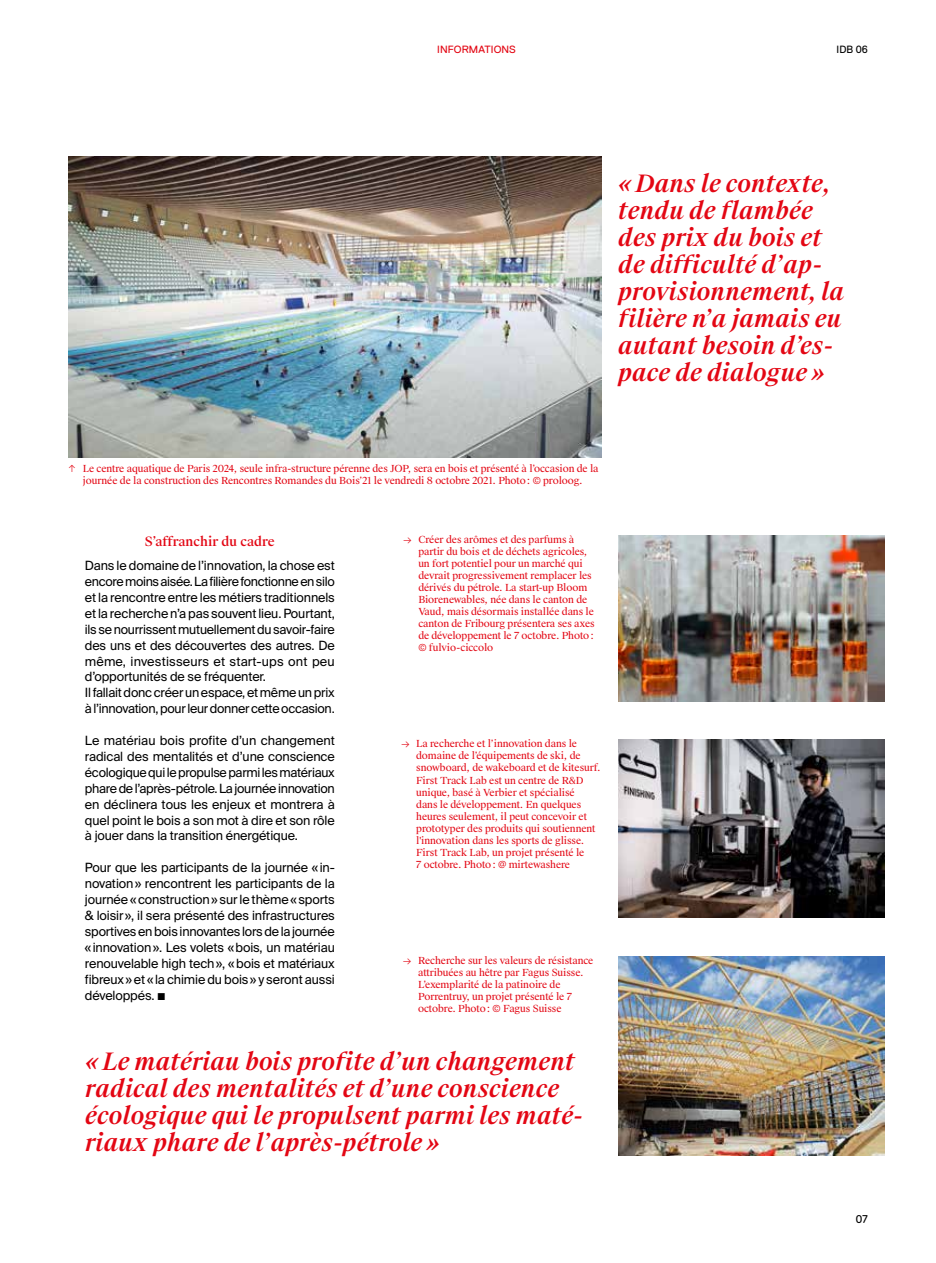
<style>
.page{position:relative;width:936px;height:1263px;background:#fff}
.page>*{position:absolute;margin:0;border:0;box-sizing:border-box;transform-origin:0 0}
.t1{font:italic 500 24px/27px "Suisse Works";color:#e30613}
.t2{font:12.75px/15.9px "Suisse Intl";letter-spacing:-.01em;color:#000;text-align:justify}
.t3{font:500 12.75px "Suisse Works";color:#e30613}
.t4{font:11.25px "Replica Pro";color:#000}
.t5{font:10.5px "Replica Pro";letter-spacing:.01em;color:#e30613}
.t6{font:10.5px "Replica Pro";color:#000}
.t7{font:9.75px/12px "Suisse Works";letter-spacing:-.01em;color:#e30613}
</style>
<div class="page">
<img style="left:68px;top:157px;width:533px;height:301px">
<img style="left:618px;top:740px;width:266px;height:177px">
<img style="left:618px;top:956px;width:266px;height:200px">
<img style="left:618px;top:536px;width:266px;height:165px">
<p class="t5" style="left:437px;top:44px;width:80px">INFORMATIONS</p>
<p class="t6" style="left:836px;top:44px;width:33px">IDB 06</p>
<h1 class="t1" style="left:618px;top:171px;width:227px">«Dans le contexte, tendu de flambée des prix du bois et de difficulté d’ap&shy;provisionnement, la filière n’a jamais eu autant besoin d’es&shy;pace de dialogue»</h1>
<p class="t7" style="left:68px;top:463px;width:532px;text-align:center">↑ Le centre aquatique de Paris 2024, seule infra-structure pérenne des JOP, sera en bois et présenté à l’occasion de la journée de la construction des Rencontres Romandes du Bois’21 le vendredi 8 octobre 2021. Photo: © proloog.</p>
<h2 class="t3" style="left:145px;top:533px;width:131px">S’affranchir du cadre</h2>
<p class="t2" style="left:85px;top:558px;width:251px;text-align:left">Dans le domaine de l’innovation, la chose est encore moins aisée. La filière fonctionne en silo et la rencontre entre les métiers traditionnels et la recherche n’a pas souvent lieu. Pourtant, ils se nourrissent mutuellement du savoir-faire des uns et des découvertes des autres. De même, investisseurs et start-ups ont peu d’opportunités de se fréquenter.<br>Il fallait donc créer un espace, et même un prix à l’innovation, pour leur donner cette occasion.</p>
<p class="t2" style="left:85px;top:733px;width:251px">Le matériau bois profite d’un changement radical des mentalités et d’une conscience écologique qui le propulse parmi les matériaux phare de l’après-pétrole. La journée innovation en déclinera tous les enjeux et montrera à quel point le bois a son mot à dire et son rôle à jouer dans la transition énergétique.</p>
<p class="t2" style="left:85px;top:860px;width:251px">Pour que les participants de la journée «in&shy;novation» rencontrent les participants de la journée «construction» sur le thème «sports &amp; loisir», il sera présenté des infrastructures sportives en bois innovantes lors de la journée «innovation». Les volets «bois, un matériau renouvelable high tech», «bois et matériaux fibreux» et «la chimie du bois» y seront aussi développés. ■</p>
<p class="t7" style="left:418px;top:534px;width:178px;text-indent:-15px">→ Créer des arômes et des parfums à partir du bois et de déchets agricoles, un fort potentiel pour un marché qui devrait progressivement remplacer les dérivés du pétrole. La start-up Bloom Biorenewables, née dans le canton de Vaud, mais désormais installée dans le canton de Fribourg présentera ses axes de développement le 7 octobre. Photo: © fulvio-ciccolo</p>
<p class="t7" style="left:416px;top:738px;width:186px;text-indent:-15px">→ La recherche et l’innovation dans le domaine de l’équipements de ski, de snowboard, de wakeboard et de kitesurf.<br>First Track Lab est un centre de R&amp;D unique, basé à Verbier et spécialisé<br>dans le développement. En quelques heures seulement, il peut concevoir et prototyper des produits qui soutiennent l'innovation dans les sports de glisse.<br>First Track Lab, un projet présenté le<br>7 octobre. Photo: @ mirtewashere</p>
<p class="t7" style="left:418px;top:954px;width:177px;text-indent:-15px">→ Recherche sur les valeurs de résistance attribuées au hêtre par Fagus Suisse.<br>L’exemplarité de la patinoire de Porrentruy, un projet présenté le 7 octobre. Photo: © Fagus Suisse</p>
<h1 class="t1" style="left:85px;top:1048px;width:498px">«Le matériau bois profite d’un changement radical des mentalités et d’une conscience écologique qui le propulsent parmi les maté&shy;riaux phare de l’après-pétrole»</h1>
<p class="t4" style="left:855px;top:1212px;width:14px">07</p>
</div>
